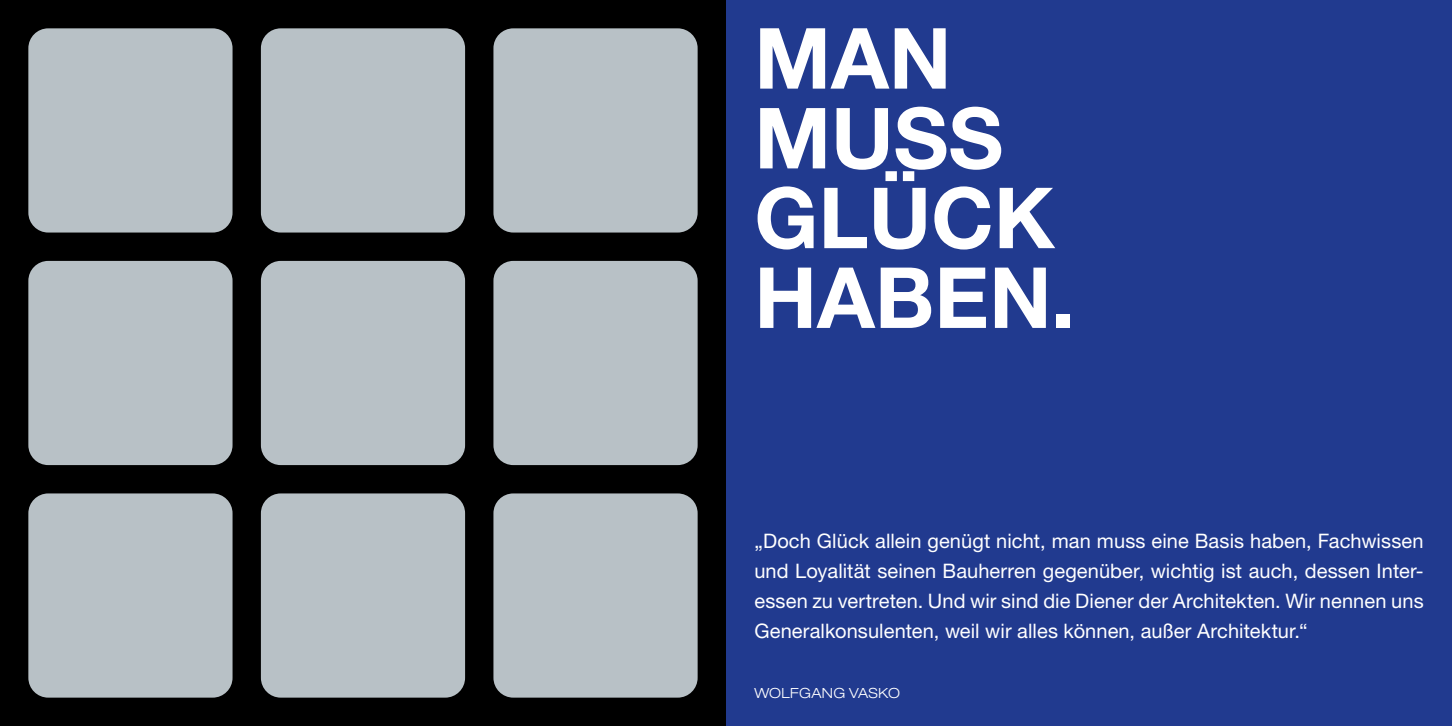
<style>
.page{position:relative;width:1452px;height:726px;background:#fff}
.page>*{position:absolute;margin:0;border:0;box-sizing:border-box;transform-origin:0 0}
.t1{font:700 84.4px/79.8px "Helvetica Neue";color:#fff}
.t2{font:20px/30px "Helvetica Neue";letter-spacing:.005em;color:#fff;text-align:justify}
.t3{font:300 expanded 14px "Helvetica Neue";letter-spacing:.025em;color:#fff}
</style>
<div class="page">
<div style="left:0;top:0;width:742px;height:726px;background:#000"></div>
<div style="left:28px;top:28px;width:204px;height:204px;background:#b8c1c6;border-radius:20px"></div>
<div style="left:261px;top:28px;width:204px;height:204px;background:#b8c1c6;border-radius:20px"></div>
<div style="left:261px;top:261px;width:204px;height:204px;background:#b8c1c6;border-radius:20px"></div>
<div style="left:493px;top:261px;width:204px;height:204px;background:#b8c1c6;border-radius:20px"></div>
<div style="left:28px;top:261px;width:204px;height:204px;background:#b8c1c6;border-radius:20px"></div>
<div style="left:28px;top:493px;width:204px;height:204px;background:#b8c1c6;border-radius:20px"></div>
<div style="left:261px;top:493px;width:204px;height:204px;background:#b8c1c6;border-radius:20px"></div>
<div style="left:493px;top:493px;width:204px;height:204px;background:#b8c1c6;border-radius:20px"></div>
<div style="left:493px;top:28px;width:204px;height:204px;background:#b8c1c6;border-radius:20px"></div>
<div style="left:726px;top:0;width:725px;height:726px;background:#213a8f"></div>
<h1 class="t1" style="left:754px;top:21px;width:322px">MAN<br>MUSS<br>GLÜCK<br>HABEN.</h1>
<p class="t2" style="left:754px;top:525px;width:671px">„Doch Glück allein genügt nicht, man muss eine Basis haben, Fachwissen und Loyalität seinen Bauherren gegenüber, wichtig ist auch, dessen Inter&shy;essen zu vertreten. Und wir sind die Diener der Architekten. Wir nennen uns Generalkonsulenten, weil wir alles können, außer Architektur.“</p>
<p class="t3" style="left:754px;top:684px;width:147px">WOLFGANG VASKO</p>
</div>
